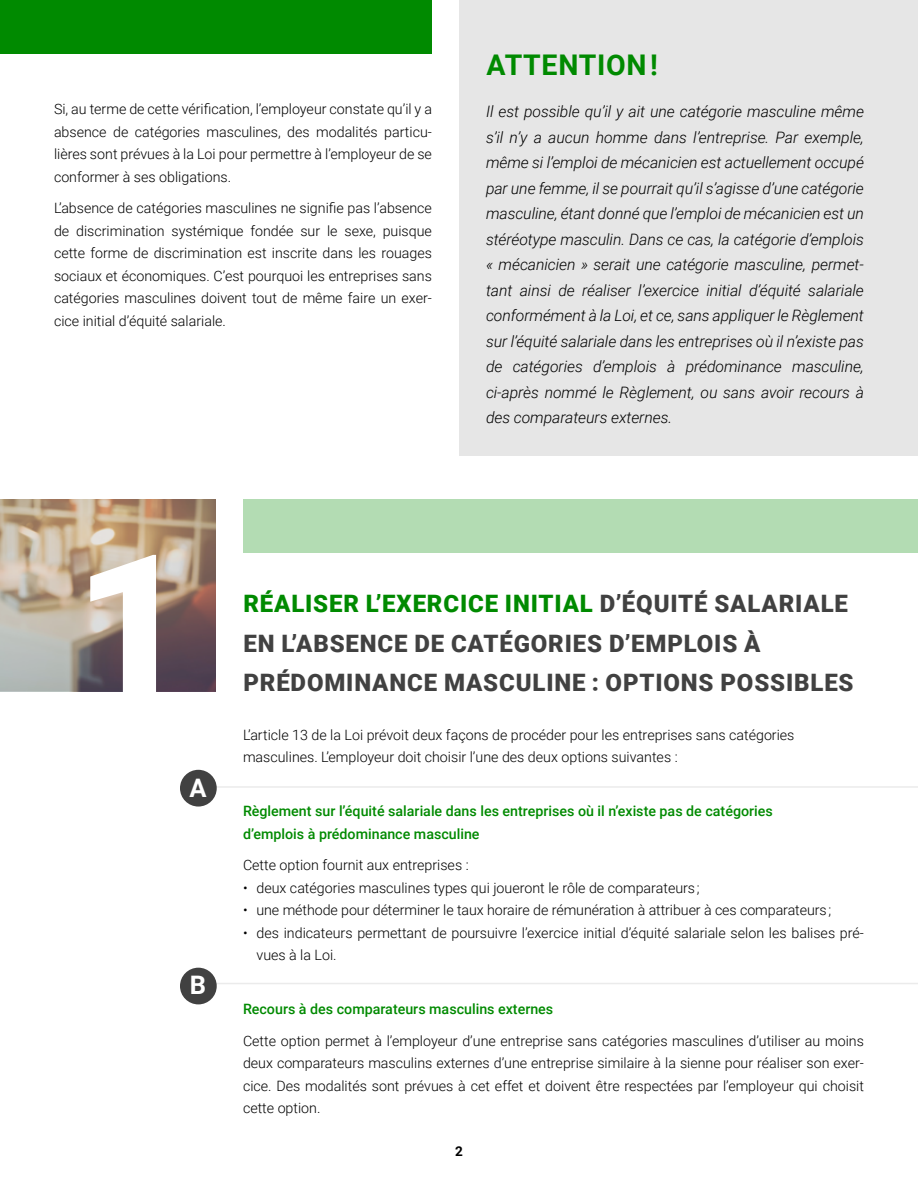
<style>
.page{position:relative;width:918px;height:1188px;background:#fff}
.page>*{position:absolute;margin:0;border:0;box-sizing:border-box;transform-origin:0 0}
._1-Sous-titre_1{font:900 201px "Roboto";color:#fff}
._1-Sous-titre_1-2{font:700 28.5px "Roboto";letter-spacing:.025em;color:#008a00}
.t1{font:700 25.5px "Roboto";color:#fff}
._1-Sous-titre_1-3{font:900 24px/39.5px "Roboto";letter-spacing:.035em;color:#414141}
._1-Texte_courant{font:italic 300 15.75px/25.5px "Roboto";letter-spacing:-.005em;color:#000;text-align:justify}
._1-Texte_courant-2{font:300 14.25px/22.5px "Roboto";color:#000;text-align:justify}
._1-Texte_courant-3{font:500 14.25px/22.5px "Roboto";color:#008a00}
.t2{font:700 13.5px "Roboto";color:#000}
.s1{color:#008a00}
</style>
<div class="page">
<img style="left:0;top:500px;width:216px;height:191px">
<div style="left:243px;top:500px;width:675px;height:54px;background:#b3dcb3"></div>
<hr style="left:216px;top:786px;width:702px;height:2px;background:#ebebeb">
<hr style="left:216px;top:983px;width:702px;height:1px;background:#ebebeb">
<div style="left:180px;top:770px;width:37px;height:37px;background:#414141;border-radius:50%"></div>
<div style="left:180px;top:968px;width:37px;height:36px;background:#414141;border-radius:50%"></div>
<div style="left:0;top:0;width:432px;height:54px;background:#008a00"></div>
<div style="left:459px;top:0;width:459px;height:456px;background:#e6e6e6"></div>
<p class="_1-Texte_courant-2" style="left:54px;top:98px;width:380px">Si, au terme de cette vérification, l’employeur constate qu’il y a absence de catégories masculines, des modalités particu&shy;lières sont prévues à la Loi pour permettre à l’employeur de se conformer à ses obligations.</p>
<p class="_1-Texte_courant-2" style="left:54px;top:197px;width:380px">L’absence de catégories masculines ne signifie pas l’absence de discrimination systémique fondée sur le sexe, puisque cette forme de discrimination est inscrite dans les rouages sociaux et économiques. C’est pourquoi les entreprises sans catégories masculines doivent tout de même faire un exer&shy;cice initial d’équité salariale.</p>
<p class="_1-Sous-titre_1-2" style="left:487px;top:45px;width:173px">ATTENTION !</p>
<p class="_1-Texte_courant" style="left:486px;top:98px;width:380px">Il est possible qu’il y ait une catégorie masculine même s’il n’y a aucun homme dans l’entreprise. Par exemple, même si l’emploi de mécanicien est actuellement occupé par une femme, il se pourrait qu’il s’agisse d’une catégorie masculine, étant donné que l’emploi de mécanicien est un stéréotype masculin. Dans ce cas, la catégorie d’emplois « mécanicien » serait une catégorie masculine, permet&shy;tant ainsi de réaliser l’exercice initial d’équité salariale conformément à la Loi, et ce, sans appliquer le Règlement sur l’équité salariale dans les entreprises où il n’existe pas de catégories d’emplois à prédominance masculine, ci-après nommé le Règlement, ou sans avoir recours à des comparateurs externes.</p>
<p class="_1-Sous-titre_1" style="left:74px;top:486px;width:118px">1</p>
<p class="t1" style="left:190px;top:770px;width:19px">A</p>
<p class="t1" style="left:190px;top:967px;width:18px">B</p>
<p class="_1-Sous-titre_1-3" style="left:243px;top:583px;width:606px"><span class="s1">RÉALISER L’EXERCICE INITIAL</span> D’ÉQUITÉ SALARIALE<br>EN L’ABSENCE DE CATÉGORIES D’EMPLOIS À</p>
<p class="_1-Sous-titre_1-3" style="left:243px;top:662px;width:612px">PRÉDOMINANCE MASCULINE : OPTIONS POSSIBLES</p>
<p class="_1-Texte_courant-2" style="left:243px;top:723px;width:553px">L’article 13 de la Loi prévoit deux façons de procéder pour les entreprises sans catégories masculines. L’employeur doit choisir l’une des deux options suivantes :</p>
<p class="_1-Texte_courant-3" style="left:243px;top:799px;width:531px">Règlement sur l’équité salariale dans les entreprises où il n’existe pas de catégories d’emplois à prédominance masculine</p>
<p class="_1-Texte_courant-2" style="left:243px;top:853px;width:227px">Cette option fournit aux entreprises :</p>
<p class="_1-Texte_courant-2" style="left:243px;top:876px;width:458px">• deux catégories masculines types qui joueront le rôle de comparateurs ;</p>
<p class="_1-Texte_courant-2" style="left:243px;top:898px;width:590px">• une méthode pour déterminer le taux horaire de rémunération à attribuer à ces comparateurs ;</p>
<p class="_1-Texte_courant-2" style="left:256px;top:921px;width:609px;text-indent:-14px">• des indicateurs permettant de poursuivre l’exercice initial d’équité salariale selon les balises pré&shy;vues à la Loi.</p>
<p class="_1-Texte_courant-3" style="left:243px;top:997px;width:312px">Recours à des comparateurs masculins externes</p>
<p class="_1-Texte_courant-2" style="left:243px;top:1029px;width:622px">Cette option permet à l’employeur d’une entreprise sans catégories masculines d’utiliser au moins deux comparateurs masculins externes d’une entreprise similaire à la sienne pour réaliser son exer&shy;cice. Des modalités sont prévues à cet effet et doivent être respectées par l’employeur qui choisit cette option.</p>
<p class="t2" style="left:455px;top:1141px;width:9px">2</p>
</div>
